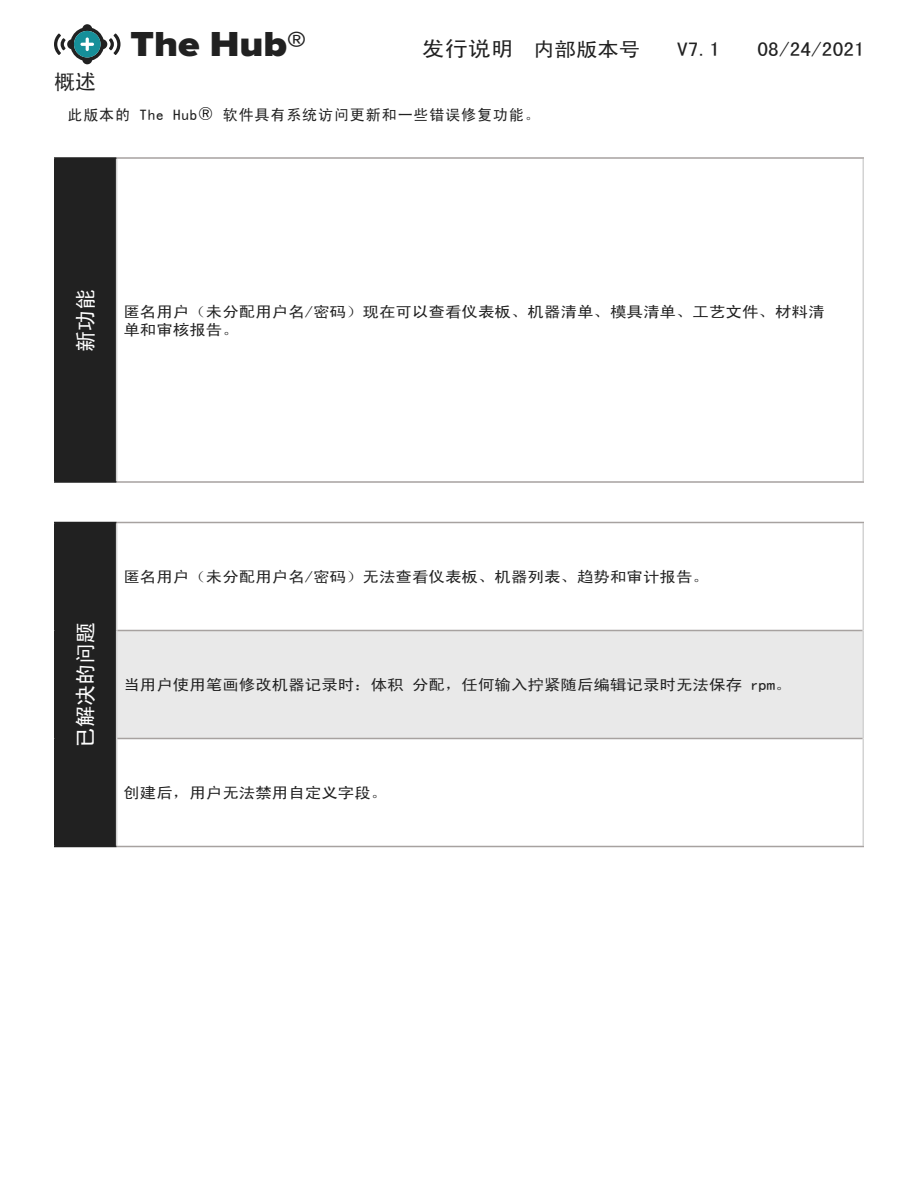
<style>
.page{position:relative;width:918px;height:1188px;background:#fff}
.page>*{position:absolute;margin:0;border:0;box-sizing:border-box;transform-origin:0 0}
.t1{font:900 36px "Proxima Nova";color:#212121;scale:1.1 1}
.t2{font:21px "Sim Hei";color:#fff}
.t3{font:21px "Sim Hei";color:#212121}
.t4{font:19.5px "Sim Hei";color:#212121;scale:1.1 1}
.t5{font:15px/18px "Sim Hei";color:#212121;scale:1.1 1}
.t6{font:15px "Sim Hei";letter-spacing:.06em;color:#212121}
.s1{font-size:21px}
.s2{font-family:"Humanist 521 BT";font-weight:300;font-size:18px;color:#000}
</style>
<div class="page">
<svg style="left:54px;top:24px;width:67px;height:40px"></svg>
<div style="left:55px;top:159px;width:62px;height:687px;background:#212121"></div>
<div style="left:117px;top:631px;width:746px;height:108px;background:#e9e9e9"></div>
<hr style="left:54px;top:157px;width:63px;height:2px;background:#212121">
<hr style="left:54px;top:159px;width:2px;height:322px;background:#212121">
<hr style="left:54px;top:481px;width:63px;height:2px;background:#212121">
<hr style="left:54px;top:522px;width:63px;height:1px;background:#212121">
<hr style="left:54px;top:523px;width:2px;height:108px;background:#212121">
<hr style="left:54px;top:631px;width:2px;height:108px;background:#212121">
<hr style="left:54px;top:739px;width:2px;height:107px;background:#212121">
<hr style="left:54px;top:846px;width:63px;height:1px;background:#212121">
<hr style="left:116px;top:159px;width:1px;height:322px;background:#d3d3d3">
<hr style="left:862px;top:159px;width:2px;height:322px;background:#d3d3d3">
<hr style="left:116px;top:523px;width:1px;height:108px;background:#d3d3d3">
<hr style="left:862px;top:523px;width:2px;height:108px;background:#d3d3d3">
<hr style="left:116px;top:631px;width:1px;height:108px;background:#d3d3d3">
<hr style="left:862px;top:631px;width:2px;height:108px;background:#d3d3d3">
<hr style="left:116px;top:739px;width:1px;height:107px;background:#d3d3d3">
<hr style="left:862px;top:739px;width:2px;height:107px;background:#d3d3d3">
<hr style="left:117px;top:157px;width:747px;height:2px;background:#a7a2a0">
<hr style="left:117px;top:481px;width:747px;height:2px;background:#a7a2a0">
<hr style="left:117px;top:522px;width:747px;height:1px;background:#a7a2a0">
<hr style="left:117px;top:630px;width:745px;height:1px;background:#a7a2a0">
<hr style="left:117px;top:738px;width:745px;height:1px;background:#a7a2a0">
<hr style="left:117px;top:846px;width:747px;height:1px;background:#a7a2a0">
<h1 class="t1" style="left:131px;top:17px;width:161px">The Hub®</h1>
<h3 class="t4" style="left:422px;top:39px;width:200px"><span class="s1">发行说明</span> 内部版本号</h3>
<h3 class="t4" style="left:677px;top:39px;width:41px">V7.1</h3>
<h3 class="t4" style="left:758px;top:39px;width:99px">08/24/2021</h3>
<h2 class="t3" style="left:54px;top:71px;width:43px">概述</h2>
<p class="t6" style="left:68px;top:107px;width:474px">此版本的 The Hub<span class="s2">®</span> 软件具有系统访问更新和一些错误修复功能。</p>
<h2 class="t2" style="left:75px;top:352px;width:64px;rotate:-90deg">新功能</h2>
<p class="t5" style="left:123px;top:302px;width:639px">匿名用户（未分配用户名/密码）现在可以查看仪表板、机器清单、模具清单、工艺文件、材料清单和审核报告。</p>
<h2 class="t2" style="left:75px;top:748px;width:127px;rotate:-90deg">已解决的问题</h2>
<p class="t5" style="left:123px;top:568px;width:534px">匿名用户（未分配用户名/密码）无法查看仪表板、机器列表、趋势和审计报告。</p>
<p class="t5" style="left:123px;top:675px;width:609px">当用户使用笔画修改机器记录时：体积 分配，任何输入拧紧随后编辑记录时无法保存 rpm。</p>
<p class="t5" style="left:123px;top:783px;width:242px">创建后，用户无法禁用自定义字段。</p>
</div>
